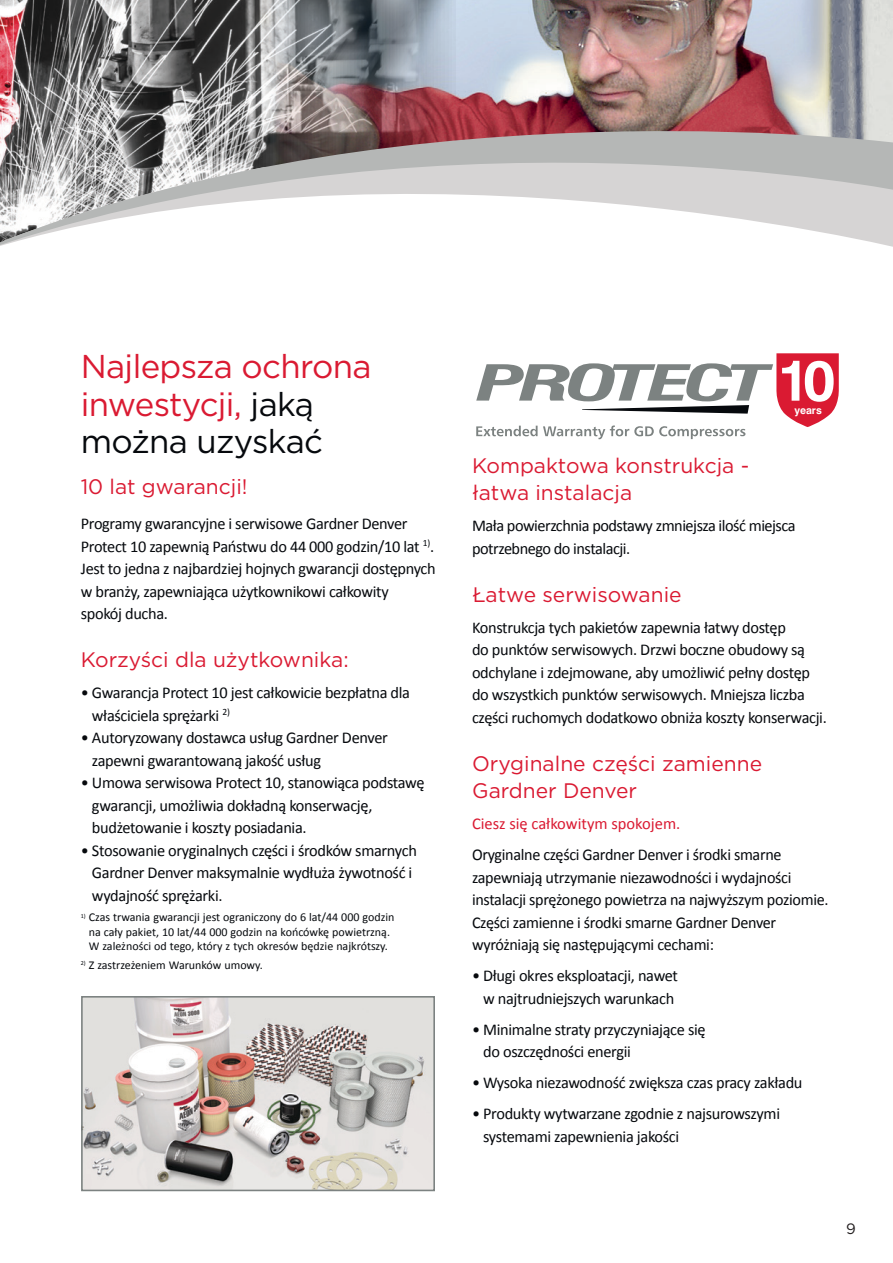
<style>
.page{position:relative;width:893px;height:1263px;background:#fff}
.page>*{position:absolute;margin:0;border:0;box-sizing:border-box;transform-origin:0 0}
.t1{font:700 57px "Swiss 721 BT";color:#fff}
.t2{font:33px/37.5px "Gotham";letter-spacing:-.02em;color:#da1a32}
.t3{font:21px/27px "Gotham";color:#da1a32}
.t4{font:16.5px/22.5px "Calibri";letter-spacing:-.02em;color:#06090d}
.t5{font:16.5px "Calibri";color:#da1a32}
.t6{font:15px "Gotham";color:#231f20}
.t7{font:12px/14.4px "Calibri";color:#06090d;text-align:center}
.t8{font:700 10.5px "Swiss 721 BT";color:#fff}
.s1{color:#06090d}
</style>
<div class="page">
<img style="left:455px;top:0;width:438px;height:79px">
<img style="left:0;top:0;width:455px;height:79px">
<svg style="left:0;top:79px;width:893px;height:168px"></svg>
<img style="left:84px;top:999px;width:348px;height:189px">
<div style="left:81px;top:996px;width:354px;height:195px;border:2px solid #7c8281"></div>
<svg style="left:476px;top:353px;width:363px;height:86px"></svg>
<h2 class="t2" style="left:81px;top:347px;width:292px">Najlepsza ochrona inwestycji, <span class="s1">jaką można uzyskać</span></h2>
<h1 class="t1" style="left:777px;top:346px;width:59px">10</h1>
<p class="t8" style="left:794px;top:404px;width:29px">years</p>
<p class="t3" style="left:472px;top:452px;width:279px">Kompaktowa konstrukcja - łatwa instalacja</p>
<p class="t4" style="left:472px;top:514px;width:325px">Mała powierzchnia podstawy zmniejsza ilość miejsca potrzebnego do instalacji.</p>
<p class="t3" style="left:472px;top:580px;width:211px">Łatwe serwisowanie</p>
<p class="t4" style="left:472px;top:616px;width:356px">Konstrukcja tych pakietów zapewnia łatwy dostęp<br>do punktów serwisowych. Drzwi boczne obudowy są odchylane i zdejmowane, aby umożliwić pełny dostęp do wszystkich punktów serwisowych. Mniejsza liczba części ruchomych dodatkowo obniża koszty konserwacji.</p>
<p class="t3" style="left:472px;top:750px;width:292px">Oryginalne części zamienne<br>Gardner Denver</p>
<p class="t5" style="left:472px;top:812px;width:210px">Ciesz się całkowitym spokojem.</p>
<p class="t4" style="left:472px;top:843px;width:358px">Oryginalne części Gardner Denver i środki smarne zapewniają utrzymanie niezawodności i wydajności instalacji sprężonego powietrza na najwyższym poziomie.<br>Części zamienne i środki smarne Gardner Denver wyróżniają się następującymi cechami:</p>
<p class="t4" style="left:472px;top:964px;width:208px;text-align:center">• Długi okres eksploatacji, nawet w najtrudniejszych warunkach</p>
<p class="t4" style="left:483px;top:1017px;width:224px;text-indent:-11px">• Minimalne straty przyczyniające się do oszczędności energii</p>
<p class="t4" style="left:472px;top:1071px;width:332px">• Wysoka niezawodność zwiększa czas pracy zakładu</p>
<p class="t4" style="left:483px;top:1102px;width:298px;text-indent:-11px">• Produkty wytwarzane zgodnie z najsurowszymi systemami zapewnienia jakości</p>
<p class="t3" style="left:81px;top:473px;width:168px">10 lat gwarancji!</p>
<p class="t4" style="left:81px;top:512px;width:356px">Programy gwarancyjne i serwisowe Gardner Denver Protect 10 zapewnią Państwu do 44 000 godzin/10 lat <sup>1)</sup>.<br>Jest to jedna z najbardziej hojnych gwarancji dostępnych w branży, zapewniająca użytkownikowi całkowity<br>spokój ducha.</p>
<p class="t3" style="left:81px;top:646px;width:269px">Korzyści dla użytkownika:</p>
<p class="t4" style="left:92px;top:681px;width:320px;text-indent:-11px">• Gwarancja Protect 10 jest całkowicie bezpłatna dla właściciela sprężarki <sup>2)</sup></p>
<p class="t4" style="left:92px;top:726px;width:297px;text-indent:-11px">• Autoryzowany dostawca usług Gardner Denver zapewni gwarantowaną jakość usług</p>
<p class="t4" style="left:92px;top:771px;width:334px;text-indent:-11px">• Umowa serwisowa Protect 10, stanowiąca podstawę gwarancji, umożliwia dokładną konserwację, budżetowanie i koszty posiadania.</p>
<p class="t4" style="left:92px;top:839px;width:326px;text-indent:-11px">• Stosowanie oryginalnych części i środków smarnych<br>Gardner Denver maksymalnie wydłuża żywotność i wydajność sprężarki.</p>
<p class="t7" style="left:81px;top:910px;width:315px"><sup>1)</sup> Czas trwania gwarancji jest ograniczony do 6 lat/44 000 godzin na cały pakiet, 10 lat/44 000 godzin na końcówkę powietrzną.<br>W zależności od tego, który z tych okresów będzie najkrótszy.</p>
<p class="t7" style="left:81px;top:957px;width:184px"><sup>2)</sup> Z zastrzeżeniem Warunków umowy.</p>
<p class="t6" style="left:846px;top:1219px;width:11px">9</p>
</div>
